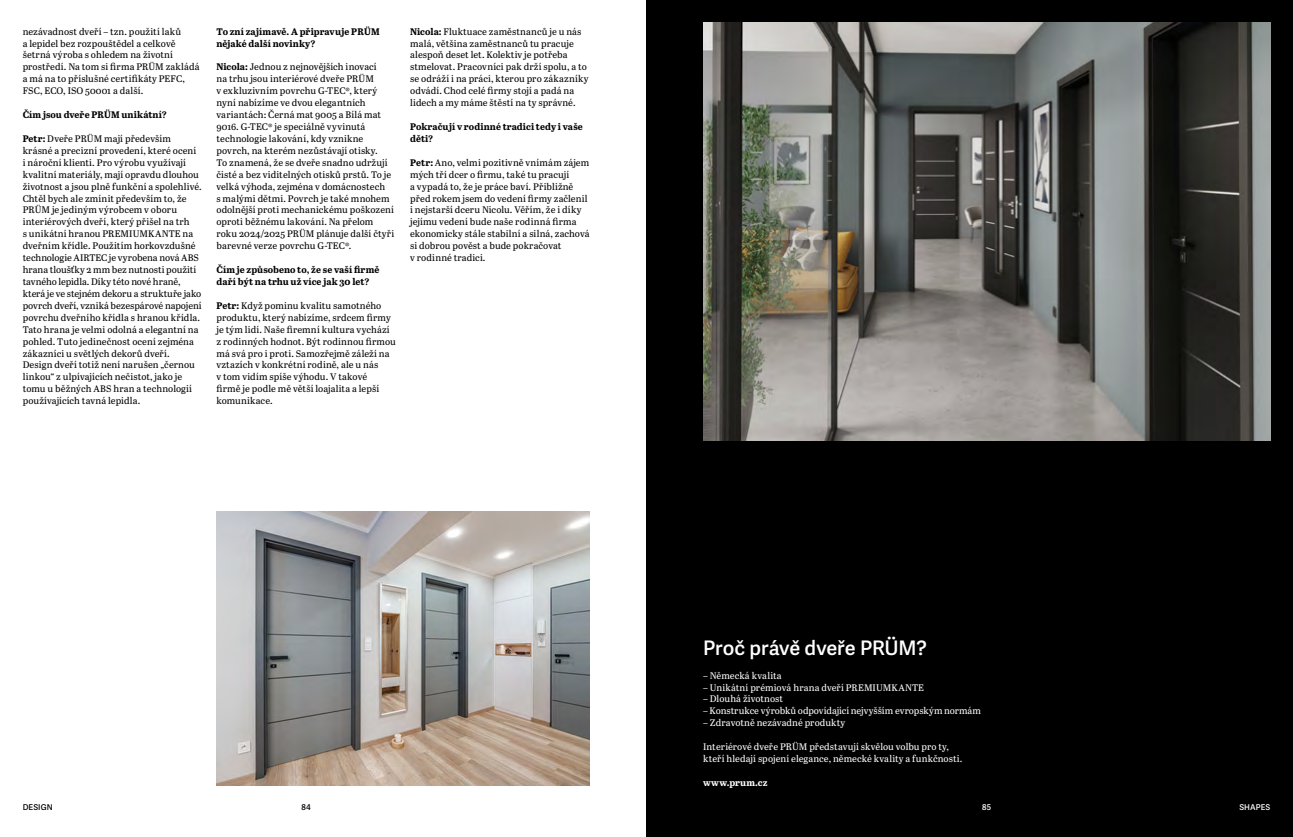
<style>
.page{position:relative;width:1293px;height:837px;background:#fff}
.page>*{position:absolute;margin:0;border:0;box-sizing:border-box;transform-origin:0 0}
.t1{font:600 20px "Adelle Sans";letter-spacing:-.01em;color:#fff}
.t2{font:9.5px/11.9px "Abril Text";letter-spacing:.005em;color:#000}
.t3{font:9.5px/11.9px "Abril Text";color:#fff}
.t4{font:700 9.5px/11.9px "Abril Text";letter-spacing:.005em;color:#000}
.t5{font:700 9.5px "Abril Text";letter-spacing:.015em;color:#fff}
.t6{font:600 8px "Adelle Sans";letter-spacing:.015em;color:#000}
.t7{font:600 8px "Adelle Sans";letter-spacing:.01em;color:#fff}
.s1{font-weight:700}
</style>
<div class="page">
<div style="left:646px;top:0;width:647px;height:836px;background:#000"></div>
<img style="left:703px;top:23px;width:567px;height:417px">
<img style="left:216px;top:511px;width:374px;height:274px">
<p class="t2" style="left:23px;top:25px;width:178px">nezávadnost dveří – tzn. použití laků<br>a lepidel bez rozpouštědel a celkově šetrná výroba s ohledem na životní prostředí. Na tom si firma PRÜM zakládá a má na to příslušné certifikáty PEFC, FSC, ECO, ISO 50001 a další.</p>
<p class="t4" style="left:23px;top:108px;width:146px">Čím jsou dveře PRÜM unikátní?</p>
<p class="t2" style="left:23px;top:132px;width:181px"><span class="s1">Petr:</span> Dveře PRÜM mají především krásné a precizní provedení, které ocení<br>i nároční klienti. Pro výrobu využívají kvalitní materiály, mají opravdu dlouhou životnost a jsou plně funkční a spolehlivé.<br>Chtěl bych ale zmínit především to, že PRÜM je jediným výrobcem v oboru interiérových dveří, který přišel na trh<br>s unikátní hranou PREMIUMKANTE na dveřním křídle. Použitím horkovzdušné technologie AIRTEC je vyrobena nová ABS hrana tloušťky 2 mm bez nutnosti použití tavného lepidla. Díky této nové hraně, která je ve stejném dekoru a struktuře jako povrch dveří, vzniká bezespárové napojení povrchu dveřního křídla s hranou křídla.<br>Tato hrana je velmi odolná a elegantní na pohled. Tuto jedinečnost ocení zejména zákazníci u světlých dekorů dveří.<br>Design dveří totiž není narušen „černou linkou“ z ulpívajících nečistot, jako je tomu u běžných ABS hran a technologií používajících tavná lepidla.</p>
<p class="t4" style="left:216px;top:25px;width:165px">To zní zajímavě. A připravuje PRÜM nějaké další novinky?</p>
<p class="t2" style="left:216px;top:61px;width:179px"><span class="s1">Nicola:</span> Jednou z nejnovějších inovací<br>na trhu jsou interiérové dveře PRÜM<br>v exkluzivním povrchu G-TEC®, který nyní nabízíme ve dvou elegantních variantách: Černá mat 9005 a Bílá mat 9016. G-TEC® je speciálně vyvinutá technologie lakování, kdy vznikne povrch, na kterém nezůstávají otisky.<br>To znamená, že se dveře snadno udržují čisté a bez viditelných otisků prstů. To je velká výhoda, zejména v domácnostech<br>s malými dětmi. Povrch je také mnohem odolnější proti mechanickému poškození oproti běžnému lakování. Na přelom roku 2024/2025 PRÜM plánuje další čtyři barevné verze povrchu G-TEC®.</p>
<p class="t4" style="left:216px;top:263px;width:164px">Čím je způsobeno to, že se vaší firmě daří být na trhu už více jak 30 let?</p>
<p class="t2" style="left:216px;top:299px;width:181px"><span class="s1">Petr:</span> Když pominu kvalitu samotného produktu, který nabízíme, srdcem firmy je tým lidí. Naše firemní kultura vychází z rodinných hodnot. Být rodinnou firmou má svá pro i proti. Samozřejmě záleží na vztazích v konkrétní rodině, ale u nás<br>v tom vidím spíše výhodu. V takové<br>firmě je podle mě větší loajalita a lepší komunikace.</p>
<p class="t2" style="left:410px;top:25px;width:180px"><span class="s1">Nicola:</span> Fluktuace zaměstnanců je u nás malá, většina zaměstnanců tu pracuje alespoň deset let. Kolektiv je potřeba stmelovat. Pracovníci pak drží spolu, a to se odráží i na práci, kterou pro zákazníky odvádí. Chod celé firmy stojí a padá na lidech a my máme štěstí na ty správné.</p>
<p class="t4" style="left:410px;top:120px;width:174px">Pokračují v rodinné tradici tedy i vaše děti?</p>
<p class="t2" style="left:410px;top:156px;width:181px"><span class="s1">Petr:</span> Ano, velmi pozitivně vnímám zájem mých tří dcer o firmu, také tu pracují<br>a vypadá to, že je práce baví. Přibližně před rokem jsem do vedení firmy začlenil i nejstarší dceru Nicolu. Věřím, že i díky jejímu vedení bude naše rodinná firma ekonomicky stále stabilní a silná, zachová si dobrou pověst a bude pokračovat<br>v rodinné tradici.</p>
<h1 class="t1" style="left:703px;top:635px;width:225px">Proč právě dveře PRÜM?</h1>
<p class="t3" style="left:703px;top:668px;width:80px">– Německá kvalita</p>
<p class="t3" style="left:703px;top:680px;width:222px">– Unikátní prémiová hrana dveří PREMIUMKANTE</p>
<p class="t3" style="left:703px;top:692px;width:81px">– Dlouhá životnost</p>
<p class="t3" style="left:703px;top:704px;width:279px">– Konstrukce výrobků odpovídající nejvyšším evropským normám</p>
<p class="t3" style="left:703px;top:716px;width:144px">– Zdravotně nezávadné produkty</p>
<p class="t3" style="left:703px;top:740px;width:261px">Interiérové dveře PRÜM představují skvělou volbu pro ty, kteří hledají spojení elegance, německé kvality a funkčnosti.</p>
<p class="t5" style="left:703px;top:775px;width:66px">www.prum.cz</p>
<p class="t6" style="left:23px;top:802px;width:31px">DESIGN</p>
<p class="t6" style="left:302px;top:802px;width:11px">84</p>
<p class="t7" style="left:982px;top:802px;width:11px">85</p>
<p class="t7" style="left:1239px;top:802px;width:32px">SHAPES</p>
</div>
